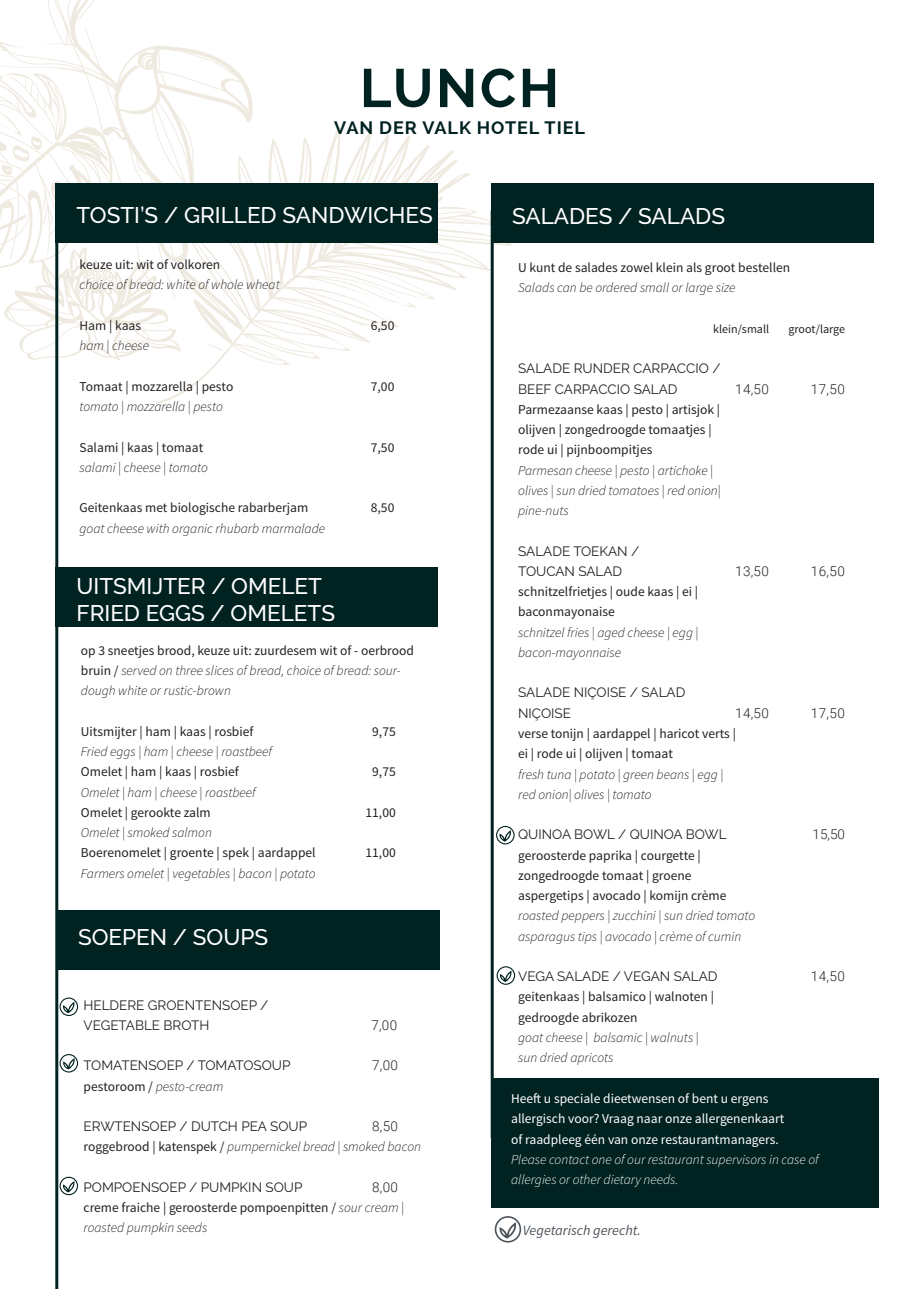
<style>
.page{position:relative;width:919px;height:1289px;background:#fff}
.page>*{position:absolute;margin:0;border:0;box-sizing:border-box;transform-origin:0 0}
.t1{font:700 54px "Raleway";letter-spacing:.05em;color:#002221}
.KOP{font:500 22.5px "Raleway";color:#fff}
.t2{font:700 18px "Raleway";letter-spacing:.05em;color:#002221}
.t3{font:italic 14.25px "Source Sans Pro";color:#4d545a}
.KOP-2{font:italic 300 13.5px/20.2px "Source Sans Pro";color:#231f20}
.KOP-3{font:13.5px/20.2px "Source Sans Pro";color:#231f20}
.KOP_NIEUW{font:13.5px/20.2px "Raleway";color:#231f20}
.t4{font:13.5px/20.2px "Source Sans Pro";color:#fff}
.t5{font:italic 300 13.5px/20.2px "Source Sans Pro";color:#fff}
.KOP_NIEUW-2{font:300 13.5px "Roboto";letter-spacing:.035em;color:#231f20}
.t6{font:12px "Source Sans Pro";color:#231f20}
.s1{font-weight:400;font-style:normal}
.s2{font-weight:300;font-style:italic}
</style>
<div class="page">
<svg style="left:0;top:0;width:512px;height:404px"></svg>
<div style="left:55px;top:183px;width:383px;height:60px;background:#002221"></div>
<div style="left:55px;top:567px;width:383px;height:59px;background:#002221"></div>
<hr style="left:55px;top:183px;width:3px;height:1105px;background:#002221">
<div style="left:491px;top:1077px;width:387px;height:130px;background:#002221"></div>
<hr style="left:490px;top:210px;width:3px;height:927px;background:#002221">
<div style="left:57px;top:910px;width:382px;height:59px;background:#002221"></div>
<div style="left:491px;top:183px;width:382px;height:60px;background:#002221"></div>
<svg style="left:496px;top:826px;width:18px;height:18px"></svg>
<svg style="left:494px;top:1216px;width:27px;height:26px"></svg>
<svg style="left:60px;top:997px;width:18px;height:19px"></svg>
<svg style="left:60px;top:1176px;width:18px;height:19px"></svg>
<svg style="left:496px;top:966px;width:19px;height:18px"></svg>
<svg style="left:60px;top:1054px;width:18px;height:18px"></svg>
<p class="t1" style="left:360px;top:57px;width:201px">LUNCH</p>
<p class="t2" style="left:334px;top:118px;width:252px">VAN DER VALK HOTEL TIEL</p>
<p class="KOP" style="left:77px;top:202px;width:358px">TOSTI’S / GRILLED SANDWICHES</p>
<p class="KOP-2" style="left:80px;top:254px;width:202px"><span class="s1">keuze uit: wit of volkoren<br></span>choice of bread: white of whole wheat</p>
<p class="KOP-3" style="left:80px;top:315px;width:63px">Ham | kaas</p>
<p class="KOP-3" style="left:371px;top:315px;width:25px">6,50</p>
<p class="KOP-2" style="left:80px;top:335px;width:71px">ham | cheese</p>
<p class="KOP-3" style="left:80px;top:376px;width:155px">Tomaat | mozzarella | pesto</p>
<p class="KOP-3" style="left:371px;top:376px;width:25px">7,00</p>
<p class="KOP-2" style="left:80px;top:396px;width:145px">tomato | mozzarella | pesto</p>
<p class="KOP-3" style="left:80px;top:437px;width:125px">Salami | kaas | tomaat</p>
<p class="KOP-3" style="left:371px;top:437px;width:25px">7,50</p>
<p class="KOP-2" style="left:80px;top:457px;width:130px">salami | cheese | tomato</p>
<p class="KOP-3" style="left:80px;top:498px;width:230px">Geitenkaas met biologische rabarberjam</p>
<p class="KOP-3" style="left:371px;top:498px;width:25px">8,50</p>
<p class="KOP-2" style="left:80px;top:518px;width:247px">goat cheese with organic rhubarb marmalade</p>
<p class="KOP" style="left:77px;top:572px;width:247px">UITSMIJTER / OMELET</p>
<p class="KOP" style="left:77px;top:599px;width:260px">FRIED EGGS / OMELETS</p>
<p class="KOP-2" style="left:81px;top:640px;width:334px"><span class="s1">op 3 sneetjes brood, keuze uit: zuurdesem wit of - oerbrood bruin /</span> served on three slices of bread, choice of bread: sour&shy;dough white or rustic-brown</p>
<p class="KOP-3" style="left:81px;top:721px;width:174px">Uitsmijter | ham | kaas | rosbief</p>
<p class="KOP-3" style="left:372px;top:721px;width:25px">9,75</p>
<p class="KOP-2" style="left:81px;top:741px;width:192px">Fried eggs | ham | cheese | roastbeef</p>
<p class="KOP-3" style="left:81px;top:762px;width:159px">Omelet | ham | kaas | rosbief</p>
<p class="KOP-3" style="left:372px;top:762px;width:25px">9,75</p>
<p class="KOP-2" style="left:81px;top:782px;width:176px">Omelet | ham | cheese | roastbeef</p>
<p class="KOP-3" style="left:81px;top:802px;width:131px">Omelet | gerookte zalm</p>
<p class="KOP-3" style="left:365px;top:802px;width:32px">11,00</p>
<p class="KOP-2" style="left:81px;top:822px;width:132px">Omelet | smoked salmon</p>
<p class="KOP-3" style="left:81px;top:843px;width:236px">Boerenomelet | groente | spek | aardappel</p>
<p class="KOP-3" style="left:365px;top:843px;width:32px">11,00</p>
<p class="KOP-2" style="left:81px;top:863px;width:236px">Farmers omelet | vegetables | bacon | potato</p>
<p class="KOP" style="left:78px;top:924px;width:191px">SOEPEN / SOUPS</p>
<p class="KOP_NIEUW" style="left:83px;top:994px;width:186px">HELDERE GROENTENSOEP /</p>
<p class="KOP_NIEUW" style="left:83px;top:1014px;width:127px">VEGETABLE BROTH</p>
<p class="KOP_NIEUW-2" style="left:371px;top:1015px;width:27px">7,00</p>
<p class="KOP_NIEUW" style="left:83px;top:1055px;width:208px">TOMATENSOEP / TOMATOSOUP</p>
<p class="KOP_NIEUW-2" style="left:372px;top:1056px;width:27px">7,00</p>
<p class="KOP-2" style="left:83px;top:1075px;width:141px"><span class="s1">pestoroom /</span> pesto-cream</p>
<p class="KOP_NIEUW" style="left:83px;top:1116px;width:225px">ERWTENSOEP / DUTCH PEA SOUP</p>
<p class="KOP_NIEUW-2" style="left:372px;top:1116px;width:27px">8,50</p>
<p class="KOP-2" style="left:83px;top:1136px;width:339px"><span class="s1">roggebrood | katenspek /</span> pumpernickel bread | smoked bacon</p>
<p class="KOP_NIEUW" style="left:83px;top:1176px;width:220px">POMPOENSOEP / PUMPKIN SOUP</p>
<p class="KOP_NIEUW-2" style="left:372px;top:1177px;width:27px">8,00</p>
<p class="KOP-3" style="left:83px;top:1197px;width:322px">creme fraiche | geroosterde pompoenpitten / <span class="s2">sour cream | roasted pumpkin seeds</span></p>
<p class="KOP" style="left:512px;top:203px;width:214px">SALADES / SALADS</p>
<p class="KOP-3" style="left:518px;top:258px;width:273px">U kunt de salades zowel klein als groot bestellen<br><span class="s2">Salads can be ordered small or large size</span></p>
<p class="t6" style="left:713px;top:321px;width:57px">klein/small</p>
<p class="t6" style="left:788px;top:321px;width:58px">groot/large</p>
<p class="KOP_NIEUW" style="left:518px;top:358px;width:204px">SALADE RUNDER CARPACCIO /</p>
<p class="KOP_NIEUW" style="left:518px;top:378px;width:161px">BEEF CARPACCIO SALAD</p>
<p class="KOP_NIEUW-2" style="left:735px;top:379px;width:35px">14,50</p>
<p class="KOP_NIEUW-2" style="left:810px;top:379px;width:35px">17,50</p>
<p class="KOP-3" style="left:518px;top:399px;width:203px">Parmezaanse kaas | pesto | artisjok | olijven | zongedroogde tomaatjes | rode ui | pijnboompitjes</p>
<p class="KOP-2" style="left:518px;top:460px;width:196px">Parmesan cheese | pesto | artichoke |</p>
<p class="KOP-2" style="left:518px;top:480px;width:204px">olives | sun dried tomatoes | red onion| pine-nuts</p>
<p class="KOP_NIEUW" style="left:518px;top:540px;width:123px">SALADE TOEKAN /<br>TOUCAN SALAD</p>
<p class="KOP_NIEUW-2" style="left:735px;top:561px;width:35px">13,50</p>
<p class="KOP_NIEUW-2" style="left:810px;top:561px;width:35px">16,50</p>
<p class="KOP-3" style="left:518px;top:582px;width:181px">schnitzelfrietjes | oude kaas | ei |</p>
<p class="KOP-3" style="left:518px;top:602px;width:98px">baconmayonaise</p>
<p class="KOP-2" style="left:518px;top:622px;width:182px">schnitzel fries | aged cheese | egg |</p>
<p class="KOP-2" style="left:518px;top:642px;width:104px">bacon-mayonnaise</p>
<p class="KOP_NIEUW" style="left:518px;top:682px;width:169px">SALADE NIÇOISE / SALAD<br>NIÇOISE</p>
<p class="KOP_NIEUW-2" style="left:735px;top:703px;width:35px">14,50</p>
<p class="KOP_NIEUW-2" style="left:810px;top:703px;width:35px">17,50</p>
<p class="KOP-3" style="left:518px;top:723px;width:219px">verse tonijn | aardappel | haricot verts | ei | rode ui | olijven | tomaat</p>
<p class="KOP-2" style="left:518px;top:764px;width:206px">fresh tuna | potato | green beans | egg |</p>
<p class="KOP-2" style="left:518px;top:784px;width:135px">red onion| olives | tomato</p>
<p class="KOP_NIEUW" style="left:518px;top:824px;width:210px">QUINOA BOWL / QUINOA BOWL</p>
<p class="KOP_NIEUW-2" style="left:812px;top:825px;width:34px">15,50</p>
<p class="KOP-3" style="left:518px;top:845px;width:210px">geroosterde paprika | courgette | zongedroogde tomaat | groene aspergetips | avocado | komijn crème</p>
<p class="KOP-2" style="left:518px;top:905px;width:238px">roasted peppers | zucchini | sun dried tomato</p>
<p class="KOP-2" style="left:518px;top:926px;width:225px">asparagus tips | avocado | crème of cumin</p>
<p class="KOP_NIEUW" style="left:518px;top:966px;width:201px">VEGA SALADE / VEGAN SALAD</p>
<p class="KOP_NIEUW-2" style="left:810px;top:966px;width:35px">14,50</p>
<p class="KOP-3" style="left:518px;top:987px;width:197px">geitenkaas | balsamico | walnoten |</p>
<p class="KOP-3" style="left:518px;top:1007px;width:121px">gedroogde abrikozen</p>
<p class="KOP-2" style="left:518px;top:1027px;width:182px">goat cheese | balsamic | walnuts |</p>
<p class="KOP-2" style="left:518px;top:1047px;width:97px">sun dried apricots</p>
<p class="t4" style="left:511px;top:1088px;width:275px">Heeft u speciale dieetwensen of bent u ergens allergisch voor? Vraag naar onze allergenenkaart of raadpleeg één van onze restaurantmanagers.</p>
<p class="t5" style="left:511px;top:1149px;width:309px">Please contact one of our restaurant supervisors in case of allergies or other dietary needs.</p>
<p class="t3" style="left:523px;top:1221px;width:120px">Vegetarisch gerecht.</p>
</div>
